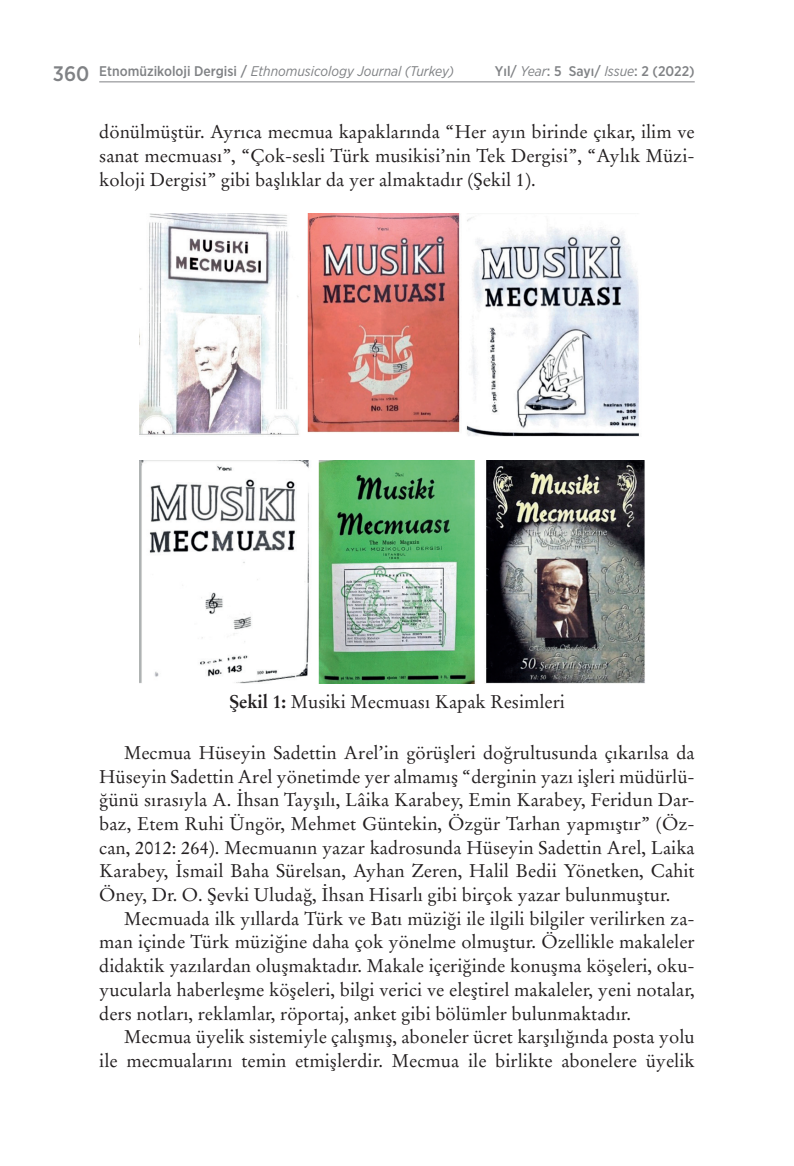
<style>
.page{position:relative;width:794px;height:1166px;background:#fff}
.page>*{position:absolute;margin:0;border:0;box-sizing:border-box;transform-origin:0 0}
.t1{font:18.38px/23.6px "Stempel Garamond LT Std";color:#231f20;text-align:justify}
.t2{font:italic 14px "Gotham Narrow";color:#808285}
.t3{font:500 14px "Gotham Narrow";color:#808285}
.s1{font-weight:500;font-style:normal;font-size:21px}
.s2{font-weight:500;font-style:normal}
.s3{font-weight:400;font-style:italic}
.s4{font-weight:700}
</style>
<div class="page">
<hr style="left:99px;top:82px;width:595px;height:1px;background:#808285">
<img style="left:140px;top:213px;width:499px;height:224px">
<img style="left:140px;top:461px;width:505px;height:223px">
<p class="t2" style="left:53px;top:62px;width:403px"><span class="s1">360</span> <span class="s2">Etnomüzikoloji Dergisi /</span> Ethnomusicology Journal (Turkey)</p>
<p class="t3" style="left:495px;top:62px;width:201px">Yıl/ <span class="s3">Year</span>: 5 Sayı/ <span class="s3">Issue</span>: 2 (2022)</p>
<p class="t1" style="left:99px;top:121px;width:597px">dönülmüştür. Ayrıca mecmua kapaklarında “Her ayın birinde çıkar, ilim ve sanat mecmuası”, “Çok-sesli Türk musikisi’nin Tek Dergisi”, “Aylık Müzi&shy;koloji Dergisi” gibi başlıklar da yer almaktadır (Şekil 1).</p>
<p class="t1" style="left:229px;top:691px;width:337px"><span class="s4">Şekil 1:</span> Musiki Mecmuası Kapak Resimleri</p>
<p class="t1" style="left:99px;top:742px;width:597px;text-indent:25px">Mecmua Hüseyin Sadettin Arel’in görüşleri doğrultusunda çıkarılsa da Hüseyin Sadettin Arel yönetimde yer almamış “derginin yazı işleri müdürlü&shy;ğünü sırasıyla A. İhsan Tayşılı, Lâika Karabey, Emin Karabey, Feridun Dar&shy;baz, Etem Ruhi Üngör, Mehmet Güntekin, Özgür Tarhan yapmıştır” (Öz&shy;can, 2012: 264). Mecmuanın yazar kadrosunda Hüseyin Sadettin Arel, Laika Karabey, İsmail Baha Sürelsan, Ayhan Zeren, Halil Bedii Yönetken, Cahit Öney, Dr. O. Şevki Uludağ, İhsan Hisarlı gibi birçok yazar bulunmuştur.</p>
<p class="t1" style="left:99px;top:908px;width:597px;text-indent:25px">Mecmuada ilk yıllarda Türk ve Batı müziği ile ilgili bilgiler verilirken za&shy;man içinde Türk müziğine daha çok yönelme olmuştur. Özellikle makaleler didaktik yazılardan oluşmaktadır. Makale içeriğinde konuşma köşeleri, oku&shy;yucularla haberleşme köşeleri, bilgi verici ve eleştirel makaleler, yeni notalar, ders notları, reklamlar, röportaj, anket gibi bölümler bulunmaktadır.</p>
<p class="t1" style="left:99px;top:1026px;width:597px;text-align:right">Mecmua üyelik sistemiyle çalışmış, aboneler ücret karşılığında posta yolu<br>ile mecmualarını temin etmişlerdir. Mecmua ile birlikte abonelere üyelik</p>
</div>
